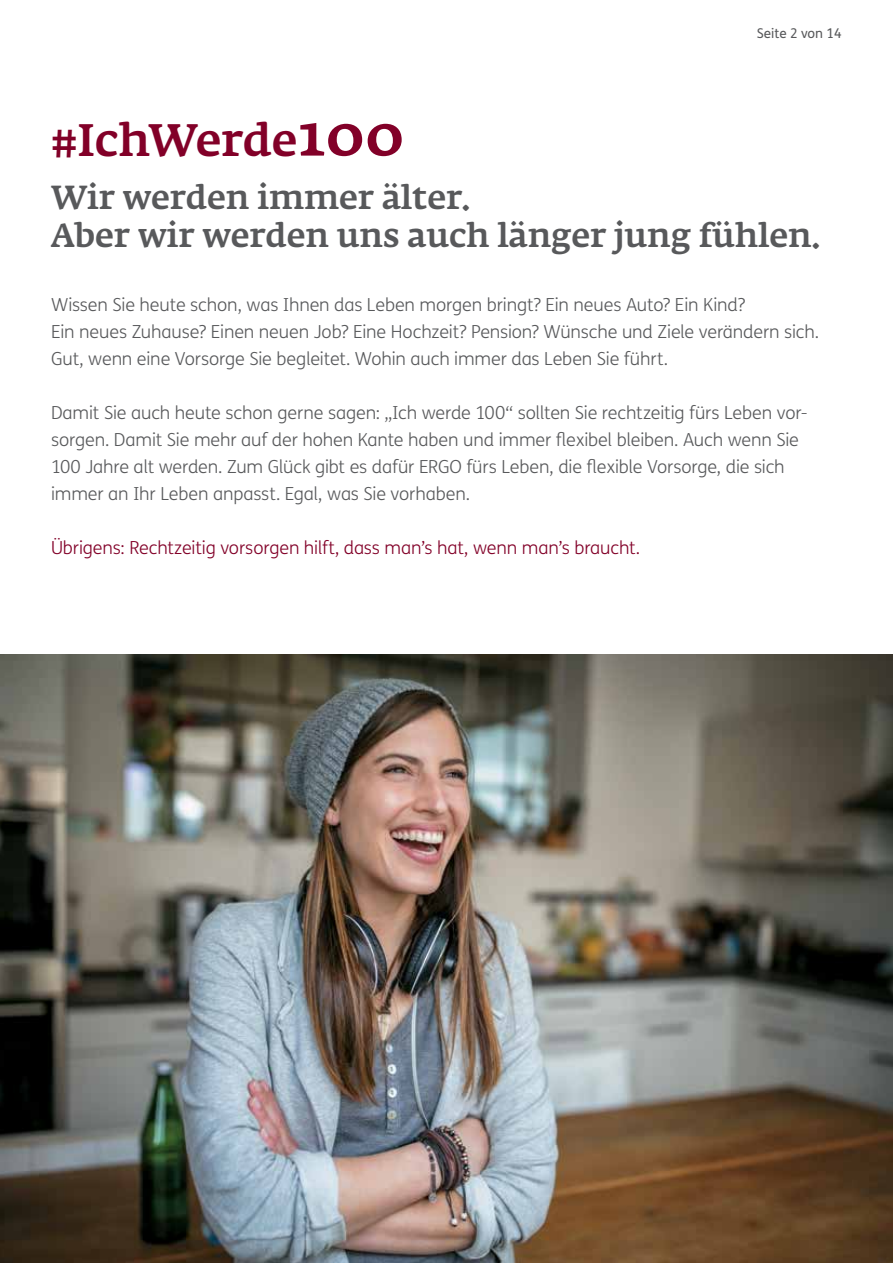
<style>
.page{position:relative;width:893px;height:1263px;background:#fff}
.page>*{position:absolute;margin:0;border:0;box-sizing:border-box;transform-origin:0 0}
.t1{font:500 45px "Fedra Serif A Pro";letter-spacing:-.01em;color:#820028}
.t2{font:500 33px/38.2px "Fedra Serif A Pro";color:#58595b}
.t3{font:300 18px/27px "FS Me";letter-spacing:-.01em;color:#58595b}
.t4{font:300 18px "FS Me";letter-spacing:-.01em;color:#820028}
.t5{font:13.5px "FS Me";color:#58595b}
.s1{font-size:57px}
</style>
<div class="page">
<img style="left:0;top:654px;width:893px;height:609px">
<p class="t5" style="left:757px;top:24px;width:87px">Seite 2 von 14</p>
<h1 class="t1" style="left:51px;top:114px;width:355px">#IchWerde<span class="s1">100</span></h1>
<h2 class="t2" style="left:51px;top:178px;width:770px">Wir werden immer älter.<br>Aber wir werden uns auch länger jung fühlen.</h2>
<p class="t3" style="left:51px;top:291px;width:770px">Wissen Sie heute schon, was Ihnen das Leben morgen bringt? Ein neues Auto? Ein Kind?<br>Ein neues Zuhause? Einen neuen Job? Eine Hochzeit? Pension? Wünsche und Ziele verändern sich.<br>Gut, wenn eine Vorsorge Sie begleitet. Wohin auch immer das Leben Sie führt.</p>
<p class="t3" style="left:51px;top:399px;width:758px">Damit Sie auch heute schon gerne sagen: „Ich werde 100“ sollten Sie rechtzeitig fürs Leben vor&shy;sorgen. Damit Sie mehr auf der hohen Kante haben und immer flexibel bleiben. Auch wenn Sie 100 Jahre alt werden. Zum Glück gibt es dafür ERGO fürs Leben, die flexible Vorsorge, die sich immer an Ihr Leben anpasst. Egal, was Sie vorhaben.</p>
<p class="t4" style="left:51px;top:536px;width:591px">Übrigens: Rechtzeitig vorsorgen hilft, dass man’s hat, wenn man’s braucht.</p>
</div>
